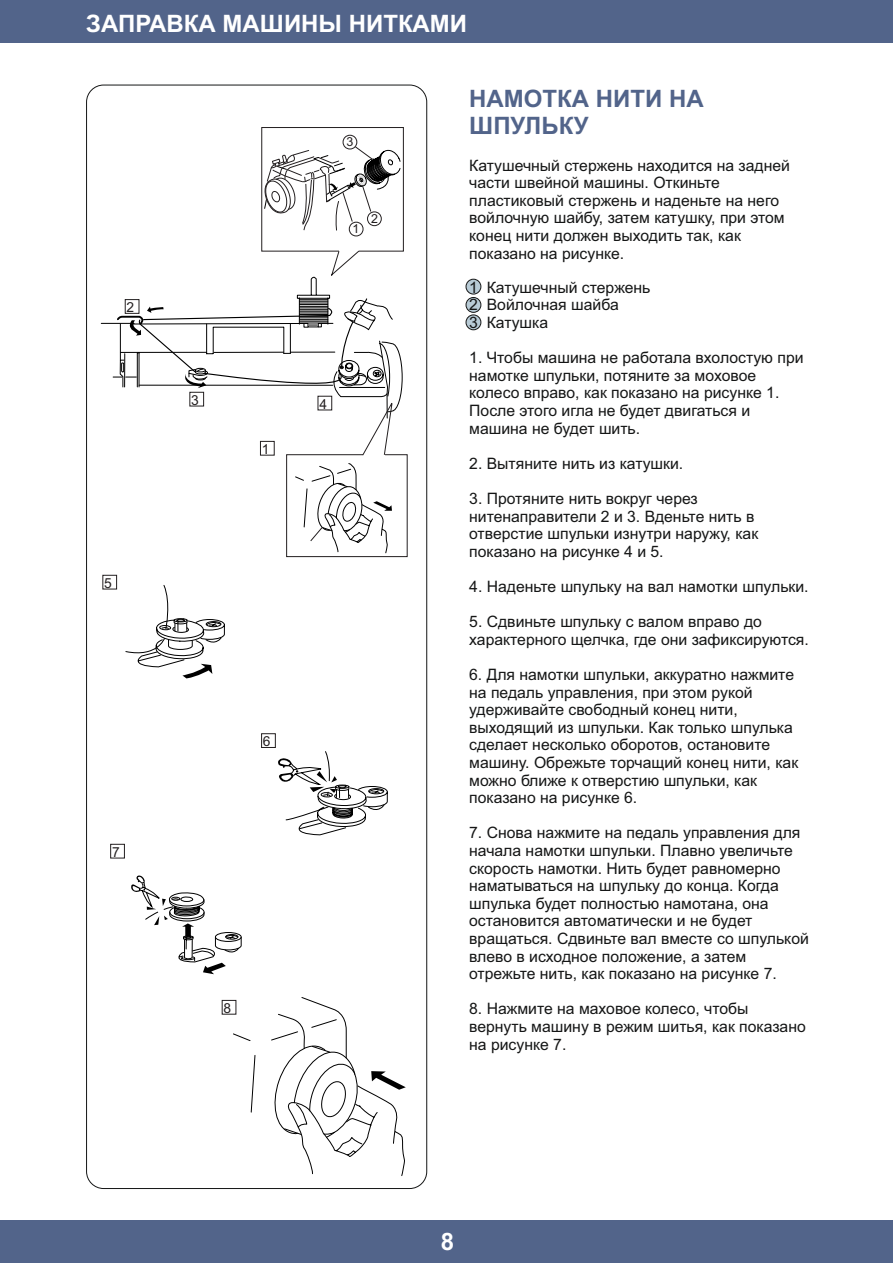
<style>
.page{position:relative;width:893px;height:1263px;background:#fff}
.page>*{position:absolute;margin:0;border:0;box-sizing:border-box;transform-origin:0 0}
.t1{font:700 24px "Arial";color:#fff}
.t2{font:700 24px/26.8px "Arial";color:#52648a}
.t3{font:15.75px/17.5px "Arial";color:#151616}
.t4{font:13.8px "Arial";color:#231f20}
.t5{font:12.45px "Arial";color:#231f20}
</style>
<div class="page">
<div style="left:0;top:0;width:893px;height:43px;background:#52648a"></div>
<div style="left:0;top:1220px;width:893px;height:43px;background:#52648a"></div>
<div style="left:466px;top:314px;width:15px;height:16px;background:#b8cbd6;border:1px solid #151616;border-radius:50%"></div>
<div style="left:466px;top:297px;width:15px;height:16px;background:#b8cbd6;border:1px solid #151616;border-radius:50%"></div>
<svg style="left:278px;top:751px;width:110px;height:84px"></svg>
<svg style="left:131px;top:875px;width:111px;height:99px"></svg>
<svg style="left:233px;top:997px;width:173px;height:179px"></svg>
<svg style="left:261px;top:127px;width:147px;height:430px"></svg>
<svg style="left:125px;top:585px;width:100px;height:93px"></svg>
<div style="left:103px;top:575px;width:14px;height:14px;border:1px solid #231f20"></div>
<div style="left:261px;top:733px;width:15px;height:15px;border:1px solid #231f20"></div>
<div style="left:110px;top:844px;width:15px;height:14px;border:1px solid #231f20"></div>
<div style="left:222px;top:1000px;width:14px;height:14px;border:1px solid #231f20"></div>
<svg style="left:100px;top:135px;width:303px;height:419px"></svg>
<div style="left:466px;top:279px;width:15px;height:15px;background:#b8cbd6;border:1px solid #151616;border-radius:50%"></div>
<h1 class="t1" style="left:86px;top:15px;width:383px">ЗАПРАВКА МАШИНЫ НИТКАМИ</h1>
<p class="t4" style="left:127px;top:302px;width:9px">2</p>
<p class="t4" style="left:104px;top:578px;width:9px">5</p>
<p class="t5" style="left:347px;top:137px;width:8px">3</p>
<p class="t5" style="left:352px;top:224px;width:8px">1</p>
<p class="t5" style="left:371px;top:214px;width:8px">2</p>
<p class="t4" style="left:191px;top:395px;width:9px">3</p>
<p class="t4" style="left:319px;top:399px;width:9px">4</p>
<p class="t4" style="left:262px;top:444px;width:9px">1</p>
<p class="t4" style="left:112px;top:847px;width:9px">7</p>
<p class="t4" style="left:263px;top:736px;width:9px">6</p>
<p class="t4" style="left:224px;top:1003px;width:9px">8</p>
<h1 class="t2" style="left:469px;top:87px;width:236px">НАМОТКА НИТИ НА<br>ШПУЛЬКУ</h1>
<p class="t3" style="left:469px;top:158px;width:322px">Катушечный стержень находится на задней части швейной машины. Откиньте пластиковый стержень и наденьте на него войлочную шайбу, затем катушку, при этом конец нити должен выходить так, как показано на рисунке.</p>
<p class="t3" style="left:469px;top:280px;width:183px">1 Катушечный стержень<br>2 Войлочная шайба<br>3 Катушка</p>
<p class="t3" style="left:469px;top:350px;width:336px">1. Чтобы машина не работала вхолостую при намотке шпульки, потяните за моховое колесо вправо, как показано на рисунке 1.<br>После этого игла не будет двигаться и машина не будет шить.</p>
<p class="t3" style="left:469px;top:456px;width:216px">2. Вытяните нить из катушки.</p>
<p class="t3" style="left:469px;top:491px;width:291px">3. Протяните нить вокруг через нитенаправители 2 и 3. Вденьте нить в отверстие шпульки изнутри наружу, как показано на рисунке 4 и 5.</p>
<p class="t3" style="left:469px;top:579px;width:341px">4. Наденьте шпульку на вал намотки шпульки.</p>
<p class="t3" style="left:469px;top:614px;width:341px">5. Сдвиньте шпульку с валом вправо до характерного щелчка, где они зафиксируются.</p>
<p class="t3" style="left:469px;top:667px;width:331px">6. Для намотки шпульки, аккуратно нажмите на педаль управления, при этом рукой удерживайте свободный конец нити, выходящий из шпульки. Как только шпулька сделает несколько оборотов, остановите машину. Обрежьте торчащий конец нити, как можно ближе к отверстию шпульки, как показано на рисунке 6.</p>
<p class="t3" style="left:469px;top:825px;width:341px">7. Снова нажмите на педаль управления для начала намотки шпульки. Плавно увеличьте скорость намотки. Нить будет равномерно наматываться на шпульку до конца. Когда шпулька будет полностью намотана, она остановится автоматически и не будет вращаться. Сдвиньте вал вместе со шпулькой влево в исходное положение, а затем отрежьте нить, как показано на рисунке 7.</p>
<p class="t3" style="left:469px;top:1001px;width:338px">8. Нажмите на маховое колесо, чтобы вернуть машину в режим шитья, как показано на рисунке 7.</p>
<h1 class="t1" style="left:441px;top:1233px;width:15px">8</h1>
</div>
